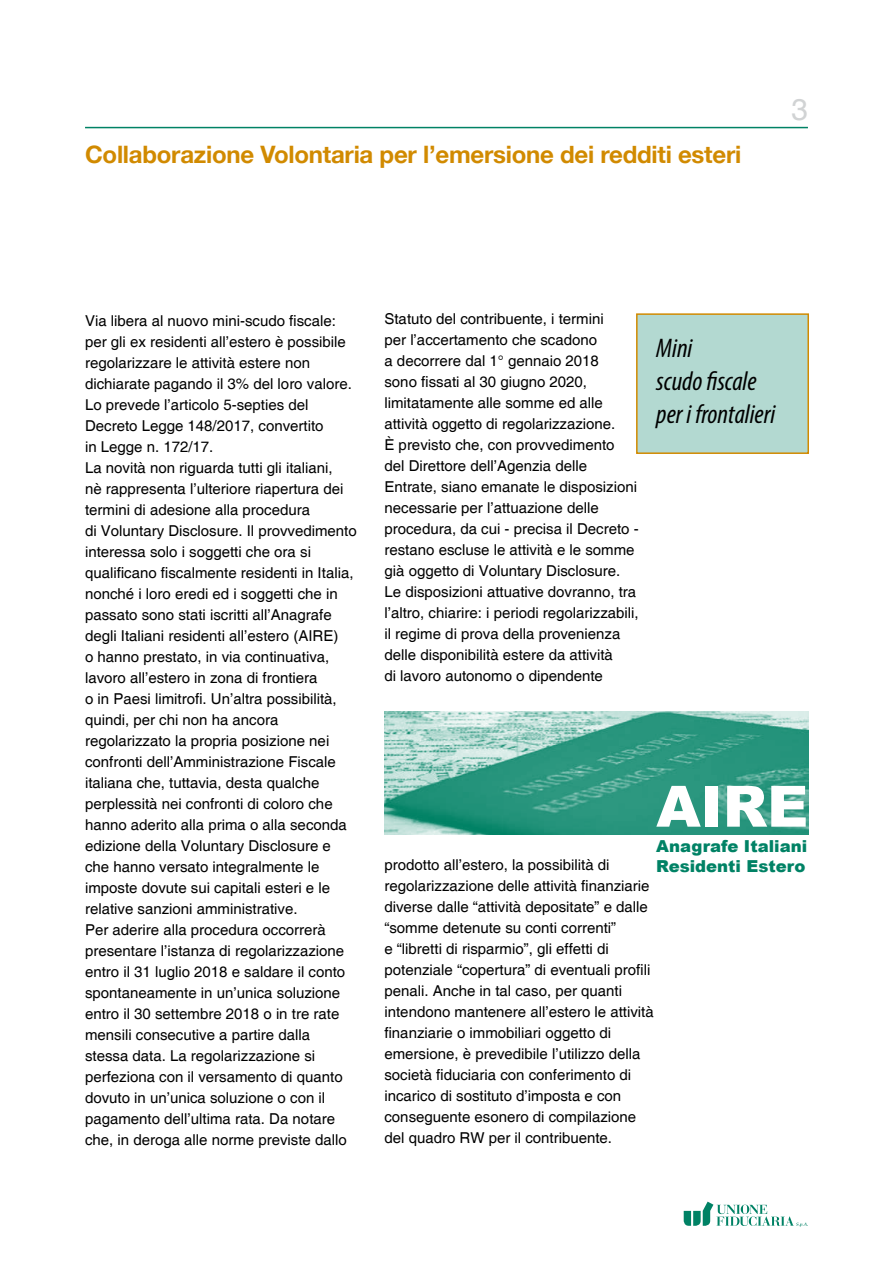
<style>
.page{position:relative;width:893px;height:1263px;background:#fff}
.page>*{position:absolute;margin:0;border:0;box-sizing:border-box;transform-origin:0 0}
.t1{font:900 57px "Arial";color:#fff}
.t2{font:30px "Helvetica";color:#d1d3d4}
.t3{font:italic condensed 27px/33px "Myriad Pro";color:#000}
.t4{font:700 24px "Helvetica Neue";letter-spacing:-.01em;color:#d18a00}
.t5{font:900 16.5px/19.8px "Arial";color:#008265}
.t6{font:15px/21px "Helvetica";color:#000}
</style>
<div class="page">
<hr style="left:85px;top:127px;width:723px;height:1px;background:#008265">
<svg style="left:684px;top:1201px;width:124px;height:26px"></svg>
<div style="left:636px;top:313px;width:173px;height:141px;background:#b3d9d1;border:2px solid #d18a00"></div>
<img style="left:384px;top:711px;width:424px;height:124px">
<h3 class="t4" style="left:85px;top:140px;width:658px">Collaborazione Volontaria per l’emersione dei redditi esteri</h3>
<h2 class="t2" style="left:791px;top:92px;width:18px">3</h2>
<p class="t6" style="left:85px;top:310px;width:273px">Via libera al nuovo mini-scudo fiscale: per gli ex residenti all’estero è possibile regolarizzare le attività estere non dichiarate pagando il 3% del loro valore.<br>Lo prevede l’articolo 5-septies del Decreto Legge 148/2017, convertito<br>in Legge n. 172/17.<br>La novità non riguarda tutti gli italiani,<br>nè rappresenta l’ulteriore riapertura dei termini di adesione alla procedura<br>di Voluntary Disclosure. Il provvedimento interessa solo i soggetti che ora si qualificano fiscalmente residenti in Italia, nonché i loro eredi ed i soggetti che in passato sono stati iscritti all’Anagrafe degli Italiani residenti all’estero (AIRE)<br>o hanno prestato, in via continuativa, lavoro all’estero in zona di frontiera<br>o in Paesi limitrofi. Un’altra possibilità, quindi, per chi non ha ancora regolarizzato la propria posizione nei confronti dell’Amministrazione Fiscale italiana che, tuttavia, desta qualche perplessità nei confronti di coloro che hanno aderito alla prima o alla seconda edizione della Voluntary Disclosure e che hanno versato integralmente le imposte dovute sui capitali esteri e le relative sanzioni amministrative.<br>Per aderire alla procedura occorrerà presentare l’istanza di regolarizzazione entro il 31 luglio 2018 e saldare il conto spontaneamente in un’unica soluzione entro il 30 settembre 2018 o in tre rate mensili consecutive a partire dalla stessa data. La regolarizzazione si perfeziona con il versamento di quanto dovuto in un’unica soluzione o con il pagamento dell’ultima rata. Da notare che, in deroga alle norme previste dallo</p>
<p class="t6" style="left:384px;top:309px;width:256px">Statuto del contribuente, i termini<br>per l’accertamento che scadono<br>a decorrere dal 1° gennaio 2018<br>sono fissati al 30 giugno 2020, limitatamente alle somme ed alle attività oggetto di regolarizzazione.<br>È previsto che, con provvedimento<br>del Direttore dell’Agenzia delle Entrate, siano emanate le disposizioni necessarie per l’attuazione delle procedura, da cui - precisa il Decreto - restano escluse le attività e le somme già oggetto di Voluntary Disclosure.<br>Le disposizioni attuative dovranno, tra l’altro, chiarire: i periodi regolarizzabili, il regime di prova della provenienza delle disponibilità estere da attività<br>di lavoro autonomo o dipendente</p>
<h3 class="t3" style="left:656px;top:331px;width:120px">Mini<br>scudo fiscale per i frontalieri</h3>
<h1 class="t1" style="left:656px;top:765px;width:154px">AIRE</h1>
<p class="t5" style="left:656px;top:836px;width:152px">Anagrafe Italiani<br>Residenti Estero</p>
<p class="t6" style="left:384px;top:855px;width:271px">prodotto all’estero, la possibilità di regolarizzazione delle attività finanziarie diverse dalle “attività depositate” e dalle “somme detenute su conti correnti”<br>e “libretti di risparmio”, gli effetti di potenziale “copertura” di eventuali profili penali. Anche in tal caso, per quanti intendono mantenere all’estero le attività finanziarie o immobiliari oggetto di emersione, è prevedibile l’utilizzo della società fiduciaria con conferimento di incarico di sostituto d’imposta e con conseguente esonero di compilazione del quadro RW per il contribuente.</p>
</div>
